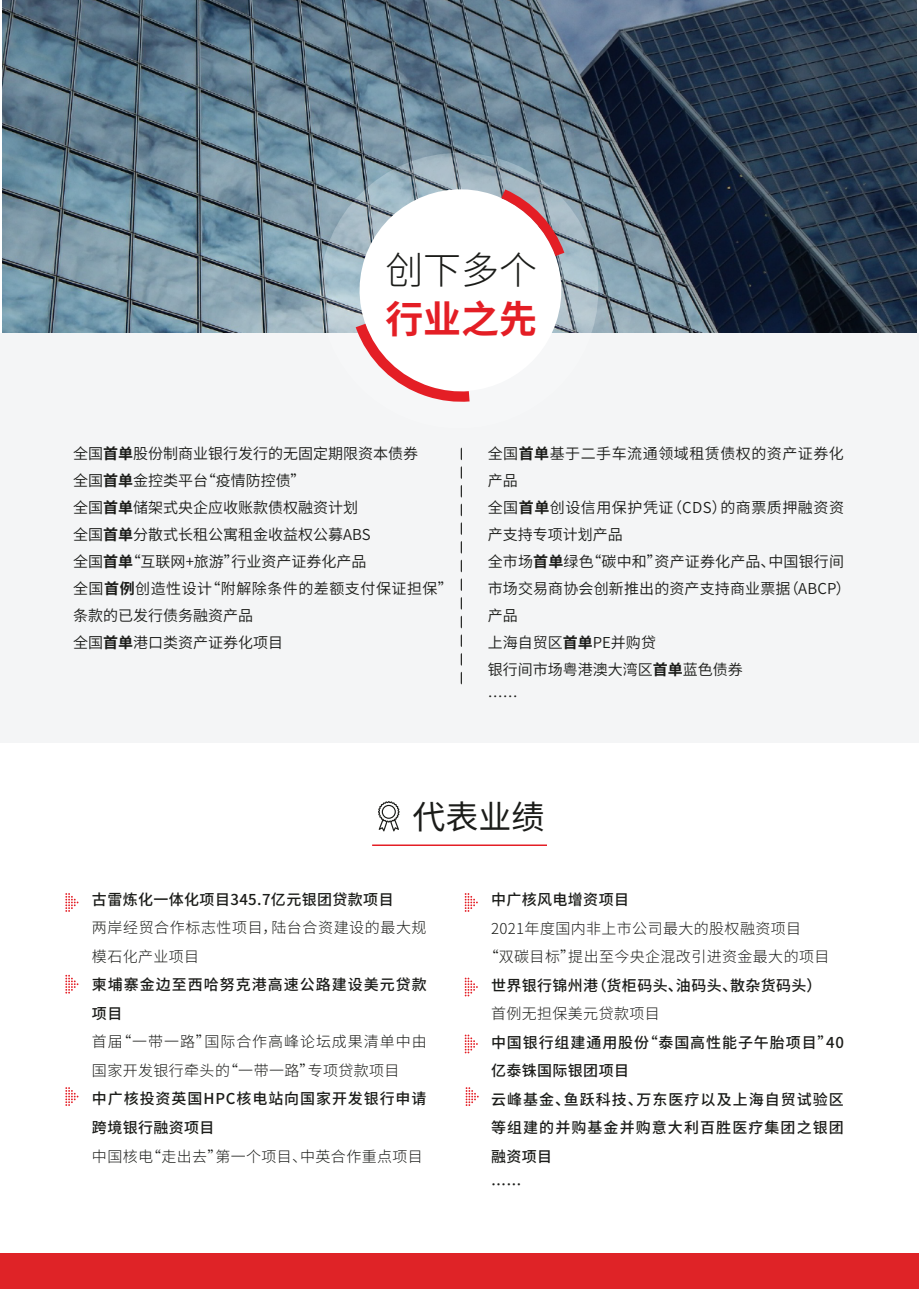
<style>
.page{position:relative;width:919px;height:1289px;background:#fff}
.page>*{position:absolute;margin:0;border:0;box-sizing:border-box;transform-origin:0 0}
.t1{font:300 37.95px "Source Han Sans CN";color:#1b1c19}
.t2{font:700 37.95px "Source Han Sans CN";color:#e41e25}
.t3{font:33px "Source Han Sans CN";color:#1b1c19}
.t4{font:15px/27px "Source Han Sans CN";color:#1b1c19}
.t5{font:500 15px/28.5px "Source Han Sans CN";letter-spacing:.06em;color:#1b1c19}
.t6{font:300 15px/28.5px "Source Han Sans CN";letter-spacing:.025em;color:#1b1c19}
.t7{font:500 15px "Source Han Sans CN";letter-spacing:.025em;color:#1b1c19}
.t8{font:300 15px/28.5px "Source Han Sans CN";letter-spacing:.06em;color:#1b1c19}
.s1{font-weight:700}
</style>
<div class="page">
<img style="left:2px;top:0;width:914px;height:333px">
<div style="left:0;top:333px;width:918px;height:409px;background:#f4f5f6"></div>
<svg style="left:464px;top:893px;width:14px;height:18px"></svg>
<svg style="left:464px;top:977px;width:14px;height:19px"></svg>
<svg style="left:464px;top:1034px;width:14px;height:19px"></svg>
<svg style="left:465px;top:1087px;width:13px;height:18px"></svg>
<svg style="left:65px;top:893px;width:13px;height:18px"></svg>
<svg style="left:65px;top:974px;width:13px;height:19px"></svg>
<svg style="left:65px;top:1087px;width:13px;height:18px"></svg>
<svg style="left:460px;top:447px;width:2px;height:237px"></svg>
<hr style="left:372px;top:844px;width:175px;height:2px;background:#e41e25">
<svg style="left:378px;top:801px;width:21px;height:30px"></svg>
<svg style="left:320px;top:153px;width:278px;height:275px"></svg>
<svg style="left:355px;top:189px;width:209px;height:213px"></svg>
<div style="left:0;top:1253px;width:918px;height:35px;background:#df2327"></div>
<h1 class="t1" style="left:385px;top:249px;width:153px">创下多个</h1>
<h1 class="t2" style="left:385px;top:298px;width:153px">行业之先</h1>
<p class="t4" style="left:73px;top:440px;width:381px">全国<span class="s1">首单</span>股份制商业银行发行的无固定期限资本债券<br>全国<span class="s1">首单</span>金控类平台“疫情防控债”<br>全国<span class="s1">首单</span>储架式央企应收账款债权融资计划<br>全国<span class="s1">首单</span>分散式长租公寓租金收益权公募ABS<br>全国<span class="s1">首单</span>“互联网+旅游”行业资产证券化产品<br>全国<span class="s1">首例</span>创造性设计“附解除条件的差额支付保证担保”条款的已发行债务融资产品<br>全国<span class="s1">首单</span>港口类资产证券化项目</p>
<p class="t4" style="left:487px;top:440px;width:365px">全国<span class="s1">首单</span>基于二手车流通领域租赁债权的资产证券化产品<br>全国<span class="s1">首单</span>创设信用保护凭证（CDS）的商票质押融资资产支持专项计划产品<br>全市场<span class="s1">首单</span>绿色“碳中和”资产证券化产品、中国银行间市场交易商协会创新推出的资产支持商业票据（ABCP）产品<br>上海自贸区<span class="s1">首单</span>PE并购贷<br>银行间市场粤港澳大湾区<span class="s1">首单</span>蓝色债券<br>……</p>
<h2 class="t3" style="left:412px;top:798px;width:133px">代表业绩</h2>
<p class="t7" style="left:92px;top:890px;width:303px">古雷炼化一体化项目345.7亿元银团贷款项目</p>
<p class="t6" style="left:92px;top:914px;width:336px">两岸经贸合作标志性项目，陆台合资建设的最大规模石化产业项目</p>
<p class="t5" style="left:92px;top:971px;width:336px">柬埔寨金边至西哈努克港高速公路建设美元贷款项目</p>
<p class="t8" style="left:92px;top:1028px;width:336px">首届“一带一路”国际合作高峰论坛成果清单中由国家开发银行牵头的“一带一路”专项贷款项目</p>
<p class="t5" style="left:92px;top:1085px;width:336px">中广核投资英国HPC核电站向国家开发银行申请跨境银行融资项目</p>
<p class="t6" style="left:92px;top:1142px;width:332px">中国核电“走出去”第一个项目、中英合作重点项目</p>
<p class="t7" style="left:491px;top:891px;width:139px">中广核风电增资项目</p>
<p class="t6" style="left:483px;top:914px;width:347px;text-indent:7px">2021年度国内非上市公司最大的股权融资项目<br>“双碳目标”提出至今央企混改引进资金最大的项目</p>
<p class="t7" style="left:491px;top:976px;width:332px">世界银行锦州港（货柜码头、油码头、散杂货码头）</p>
<p class="t6" style="left:491px;top:999px;width:170px">首例无担保美元贷款项目</p>
<p class="t5" style="left:491px;top:1028px;width:354px">中国银行组建通用股份“泰国高性能子午胎项目”40亿泰铢国际银团项目<br>云峰基金、鱼跃科技、万东医疗以及上海自贸试验区等组建的并购基金并购意大利百胜医疗集团之银团融资项目<br>……</p>
</div>
